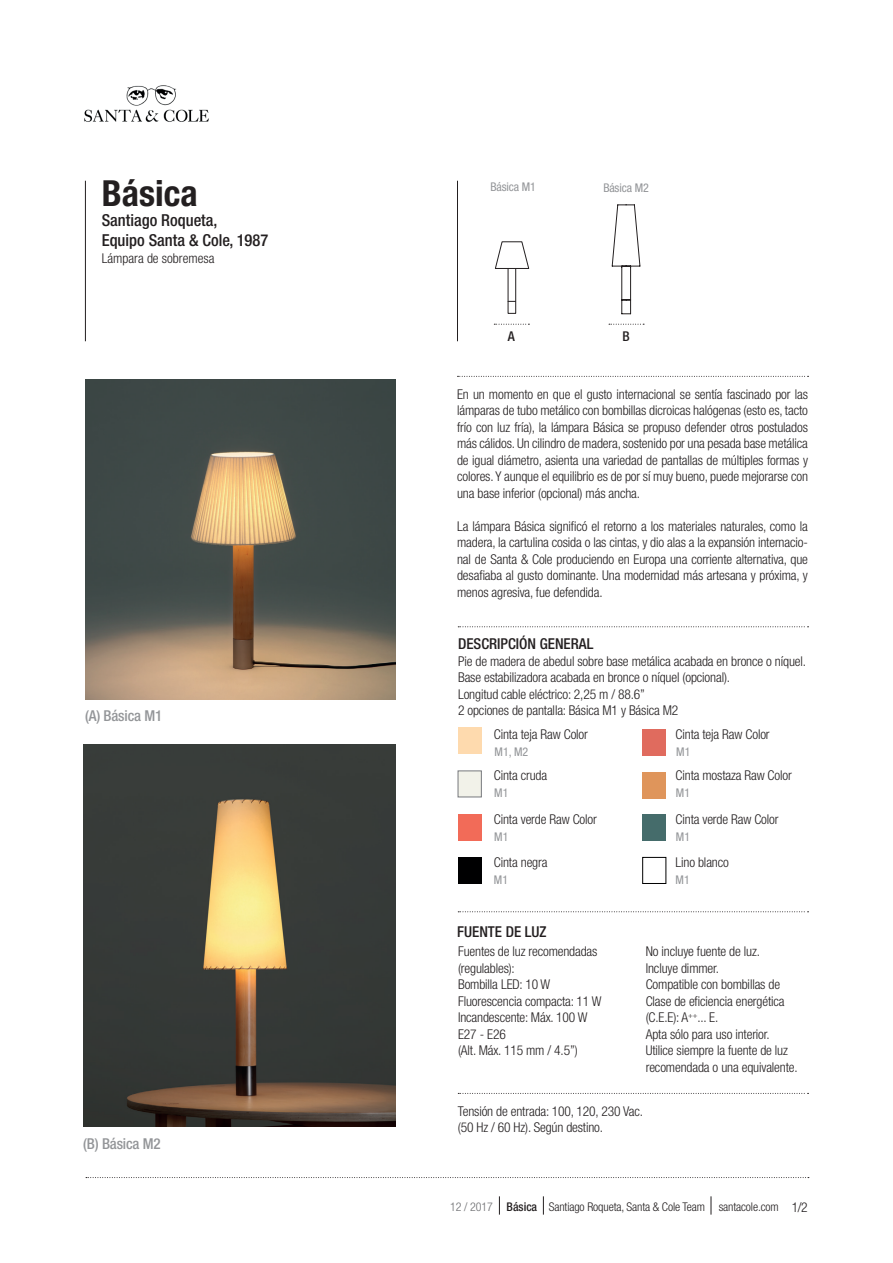
<style>
.page{position:relative;width:893px;height:1263px;background:#fff}
.page>*{position:absolute;margin:0;border:0;box-sizing:border-box;transform-origin:0 0}
.t1{font:700 condensed 36px "Helvetica Neue LT Std";color:#231f20}
.t2{font:500 condensed 16.5px/19.8px "Helvetica Neue LT Std";color:#231f20}
.t3{font:500 condensed 15px "Helvetica Neue LT Std";color:#231f20}
.t4{font:500 condensed 15px "Helvetica Neue LT Std";letter-spacing:-.01em;color:#939598}
.t5{font:300 condensed 13.5px/16.5px "Helvetica Neue LT Std";letter-spacing:-.01em;color:#231f20}
.t6{font:500 condensed 13.5px "Helvetica Neue LT Std";color:#231f20}
.t7{font:300 condensed 12px "Helvetica Neue LT Std";letter-spacing:-.01em;color:#231f20}
.t8{font:condensed 12px "Helvetica Neue LT Std";letter-spacing:-.01em;color:#939598}
.s1{color:#6c6d70}
.s2{font-weight:500}
.s3{font-size:13.5px}
</style>
<div class="page">
<hr style="left:457px;top:181px;width:1px;height:160px;background:#231f20">
<hr style="left:85px;top:181px;width:1px;height:160px;background:#231f20">
<svg style="left:457px;top:376px;width:351px;height:1px"></svg>
<svg style="left:458px;top:911px;width:350px;height:1px"></svg>
<svg style="left:458px;top:1093px;width:350px;height:1px"></svg>
<svg style="left:458px;top:626px;width:350px;height:1px"></svg>
<svg style="left:86px;top:1177px;width:723px;height:1px"></svg>
<svg style="left:711px;top:1196px;width:1px;height:18px"></svg>
<svg style="left:543px;top:1196px;width:1px;height:18px"></svg>
<svg style="left:499px;top:1196px;width:1px;height:18px"></svg>
<img style="left:84px;top:85px;width:125px;height:37px">
<svg style="left:494px;top:324px;width:35px;height:1px"></svg>
<svg style="left:609px;top:324px;width:35px;height:1px"></svg>
<svg style="left:495px;top:241px;width:34px;height:28px"></svg>
<div style="left:508px;top:269px;width:8px;height:45px;border:1px solid #231f20"></div>
<svg style="left:612px;top:204px;width:28px;height:110px"></svg>
<img style="left:86px;top:379px;width:309px;height:320px">
<img style="left:83px;top:744px;width:312px;height:383px">
<div style="left:458px;top:728px;width:23px;height:26px;background:#fedaae"></div>
<div style="left:643px;top:729px;width:23px;height:26px;background:#e06b5e"></div>
<div style="left:458px;top:771px;width:24px;height:26px;background:#f2f2e9;border:1px solid #77797d"></div>
<div style="left:643px;top:772px;width:23px;height:26px;background:#df955b"></div>
<div style="left:643px;top:814px;width:23px;height:27px;background:#456c6b"></div>
<div style="left:458px;top:857px;width:23px;height:27px;background:#000001"></div>
<div style="left:458px;top:814px;width:23px;height:26px;background:#f26b58"></div>
<div style="left:642px;top:857px;width:24px;height:27px;background:#fff;border:1px solid #000"></div>
<h1 class="t1" style="left:102px;top:172px;width:97px">Básica</h1>
<p class="t2" style="left:102px;top:210px;width:168px">Santiago Roqueta,<br>Equipo Santa &amp; Cole, 1987</p>
<p class="t5" style="left:102px;top:249px;width:114px">Lámpara de sobremesa</p>
<p class="t4" style="left:85px;top:707px;width:79px">(A) Básica M1</p>
<p class="t4" style="left:83px;top:1134px;width:79px">(B) Básica M2</p>
<p class="t8" style="left:490px;top:180px;width:47px">Básica M1</p>
<p class="t8" style="left:603px;top:180px;width:47px">Básica M2</p>
<p class="t6" style="left:508px;top:328px;width:9px">A</p>
<p class="t6" style="left:622px;top:328px;width:9px">B</p>
<p class="t5" style="left:457px;top:386px;width:352px;text-align:justify">En un momento en que el gusto internacional se sentía fascinado por las lámparas de tubo metálico con bombillas dicroicas halógenas (esto es, tacto frío con luz fría), la lámpara Básica se propuso defender otros postulados más cálidos. Un cilindro de madera, sostenido por una pesada base metálica de igual diámetro, asienta una variedad de pantallas de múltiples formas y colores. Y aunque el equilibrio es de por sí muy bueno, puede mejorarse con una base inferior (opcional) más ancha.</p>
<p class="t5" style="left:457px;top:518px;width:352px;text-align:justify">La lámpara Básica significó el retorno a los materiales naturales, como la madera, la cartulina cosida o las cintas, y dio alas a la expansión internacio&shy;nal de Santa &amp; Cole produciendo en Europa una corriente alternativa, que desafiaba al gusto dominante. Una modernidad más artesana y próxima, y menos agresiva, fue defendida.</p>
<p class="t3" style="left:458px;top:635px;width:137px">DESCRIPCIÓN GENERAL</p>
<p class="t5" style="left:458px;top:653px;width:350px">Pie de madera de abedul sobre base metálica acabada en bronce o níquel.<br>Base estabilizadora acabada en bronce o níquel (opcional).<br>Longitud cable eléctrico: 2,25 m / 88.6”<br>2 opciones de pantalla: Básica M1 y Básica M2</p>
<p class="t5" style="left:494px;top:726px;width:96px">Cinta teja Raw Color</p>
<p class="t5" style="left:676px;top:726px;width:96px">Cinta teja Raw Color</p>
<p class="t5" style="left:494px;top:767px;width:55px">Cinta cruda</p>
<p class="t5" style="left:676px;top:767px;width:118px">Cinta mostaza Raw Color</p>
<p class="t5" style="left:494px;top:810px;width:104px">Cinta verde Raw Color</p>
<p class="t5" style="left:676px;top:810px;width:104px">Cinta verde Raw Color</p>
<p class="t5" style="left:494px;top:854px;width:55px">Cinta negra</p>
<p class="t5" style="left:676px;top:854px;width:55px">Lino blanco</p>
<p class="t8" style="left:494px;top:872px;width:16px">M1</p>
<p class="t8" style="left:676px;top:872px;width:16px">M1</p>
<p class="t8" style="left:495px;top:744px;width:35px">M1, M2</p>
<p class="t8" style="left:676px;top:744px;width:16px">M1</p>
<p class="t8" style="left:494px;top:786px;width:16px">M1</p>
<p class="t8" style="left:676px;top:786px;width:16px">M1</p>
<p class="t8" style="left:494px;top:829px;width:16px">M1</p>
<p class="t8" style="left:676px;top:829px;width:16px">M1</p>
<p class="t3" style="left:457px;top:922px;width:91px">FUENTE DE LUZ</p>
<p class="t5" style="left:458px;top:943px;width:145px">Fuentes de luz recomendadas (regulables):<br>Bombilla LED: 10 W<br>Fluorescencia compacta: 11 W<br>Incandescente: Máx. 100 W<br>E27 - E26<br>(Alt. Máx. 115 mm / 4.5”)</p>
<p class="t5" style="left:646px;top:943px;width:153px">No incluye fuente de luz.<br>Incluye dimmer.<br>Compatible con bombillas de<br>Clase de eficiencia energética (C.E.E): A<sup>++</sup>... E.<br>Apta sólo para uso interior.<br>Utilice siempre la fuente de luz recomendada o una equivalente.</p>
<p class="t5" style="left:458px;top:1102px;width:187px">Tensión de entrada: 100, 120, 230 Vac. (50 Hz / 60 Hz). Según destino.</p>
<p class="t7" style="left:450px;top:1200px;width:359px"><span class="s1">12 / 2017</span> <span class="s2">Básica</span> Santiago Roqueta, Santa &amp; Cole Team santacole.com <span class="s3">1/2</span></p>
</div>
